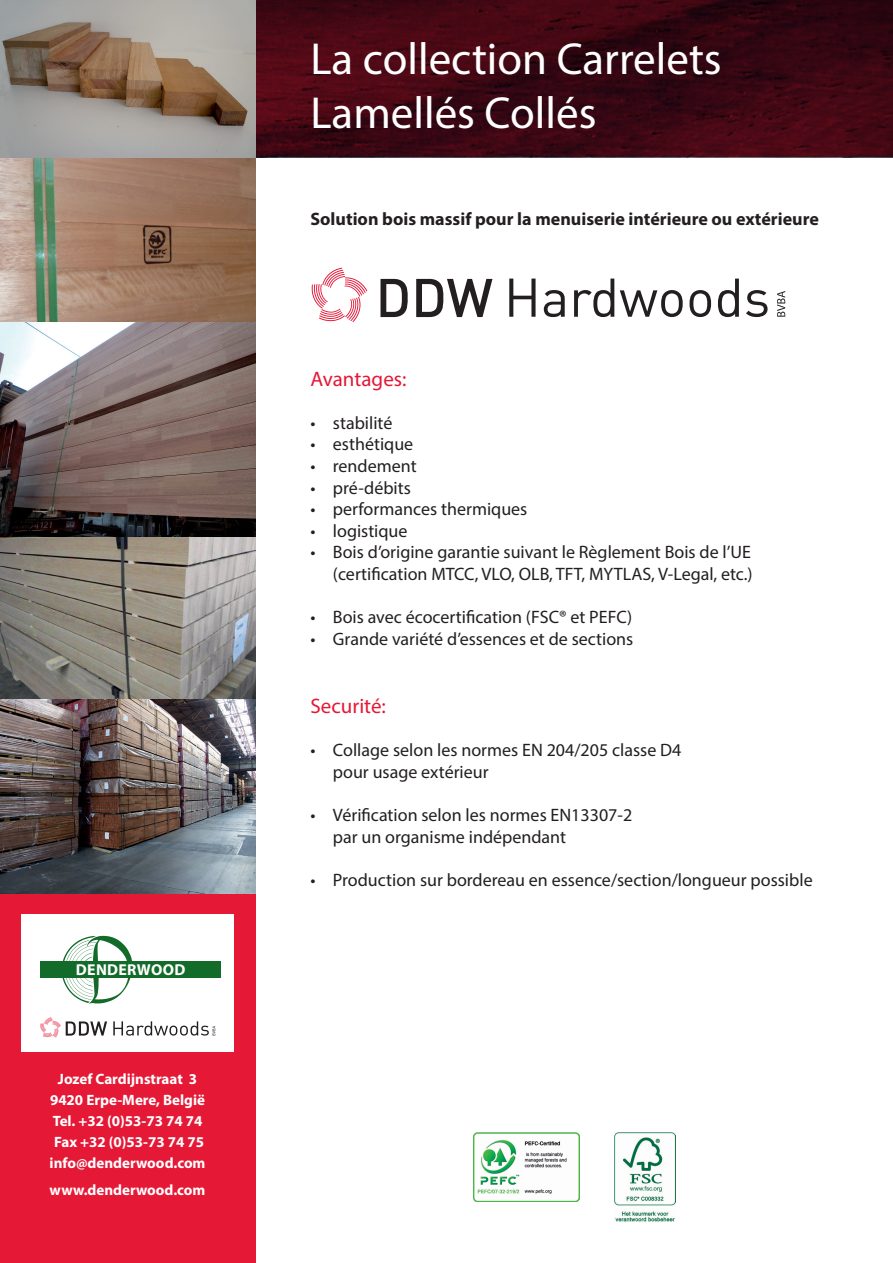
<style>
.page{position:relative;width:893px;height:1263px;background:#fff}
.page>*{position:absolute;margin:0;border:0;box-sizing:border-box;transform-origin:0 0}
.t1{font:45px "Myriad Pro";color:#fff}
.t2{font:21px "Myriad Pro";color:#e51836}
.t3{font:18px "Myriad Pro";color:#231f20}
.t4{font:700 18px "Myriad Pro";color:#231f20}
.t5{font:700 15.75px "Myriad Pro";letter-spacing:.02em;color:#fff}
.t6{font:700 15px "Myriad Pro";color:#fff}
</style>
<div class="page">
<img style="left:0;top:537px;width:255px;height:162px">
<svg style="left:255px;top:0;width:638px;height:157px;background:#3d0713"></svg>
<img style="left:0;top:0;width:255px;height:322px">
<div style="left:0;top:893px;width:255px;height:370px;background:#e51836"></div>
<div style="left:21px;top:914px;width:213px;height:138px;background:#fff"></div>
<svg style="left:66px;top:1021px;width:41px;height:14px"></svg>
<svg style="left:40px;top:1017px;width:20px;height:20px"></svg>
<svg style="left:113px;top:1021px;width:102px;height:14px"></svg>
<img style="left:62px;top:935px;width:70px;height:69px">
<div style="left:40px;top:961px;width:180px;height:17px;background:#126b29"></div>
<img style="left:0;top:322px;width:255px;height:215px">
<svg style="left:380px;top:279px;width:28px;height:38px"></svg>
<svg style="left:416px;top:279px;width:76px;height:38px"></svg>
<svg style="left:509px;top:279px;width:27px;height:38px"></svg>
<svg style="left:544px;top:290px;width:21px;height:27px"></svg>
<svg style="left:574px;top:279px;width:40px;height:38px"></svg>
<svg style="left:620px;top:290px;width:63px;height:27px"></svg>
<svg style="left:689px;top:290px;width:22px;height:27px"></svg>
<svg style="left:718px;top:279px;width:21px;height:38px"></svg>
<svg style="left:746px;top:290px;width:22px;height:27px"></svg>
<svg style="left:311px;top:268px;width:56px;height:54px"></svg>
<svg style="left:777px;top:291px;width:8px;height:26px"></svg>
<img style="left:473px;top:1133px;width:106px;height:68px">
<img style="left:614px;top:1133px;width:62px;height:88px">
<img style="left:0;top:699px;width:255px;height:194px">
<p class="t5" style="left:76px;top:959px;width:111px">DENDERWOOD</p>
<p class="t6" style="left:58px;top:1069px;width:141px">Jozef Cardijnstraat 3</p>
<p class="t6" style="left:50px;top:1090px;width:157px">9420 Erpe-Mere, België</p>
<p class="t6" style="left:53px;top:1111px;width:151px">Tel. +32 (0)53-73 74 74</p>
<p class="t6" style="left:54px;top:1132px;width:151px">Fax +32 (0)53-73 74 75</p>
<p class="t6" style="left:50px;top:1153px;width:157px">info@denderwood.com</p>
<p class="t6" style="left:50px;top:1180px;width:157px">www.denderwood.com</p>
<p class="t1" style="left:310px;top:31px;width:413px">La collection Carrelets</p>
<p class="t1" style="left:310px;top:85px;width:288px">Lamellés Collés</p>
<p class="t4" style="left:310px;top:208px;width:510px">Solution bois massif pour la menuiserie intérieure ou extérieure</p>
<p class="t2" style="left:310px;top:366px;width:98px">Avantages:</p>
<p class="t3" style="left:310px;top:412px;width:84px">• stabilité</p>
<p class="t3" style="left:310px;top:433px;width:104px">• esthétique</p>
<p class="t3" style="left:310px;top:455px;width:108px">• rendement</p>
<p class="t3" style="left:310px;top:476px;width:102px">• pré-débits</p>
<p class="t3" style="left:310px;top:498px;width:218px">• performances thermiques</p>
<p class="t3" style="left:310px;top:520px;width:99px">• logistique</p>
<p class="t3" style="left:310px;top:541px;width:442px">• Bois d’origine garantie suivant le Règlement Bois de l’UE</p>
<p class="t3" style="left:333px;top:563px;width:421px">(certification MTCC, VLO, OLB, TFT, MYTLAS, V-Legal, etc.)</p>
<p class="t3" style="left:310px;top:606px;width:323px">• Bois avec écocertification (FSC® et PEFC)</p>
<p class="t3" style="left:310px;top:628px;width:324px">• Grande variété d’essences et de sections</p>
<p class="t2" style="left:310px;top:693px;width:77px">Securité:</p>
<p class="t3" style="left:310px;top:739px;width:372px">• Collage selon les normes EN 204/205 classe D4</p>
<p class="t3" style="left:333px;top:761px;width:157px">pour usage extérieur</p>
<p class="t3" style="left:310px;top:804px;width:323px">• Vérification selon les normes EN13307-2</p>
<p class="t3" style="left:333px;top:826px;width:235px">par un organisme indépendant</p>
<p class="t3" style="left:310px;top:869px;width:504px">• Production sur bordereau en essence/section/longueur possible</p>
</div>
